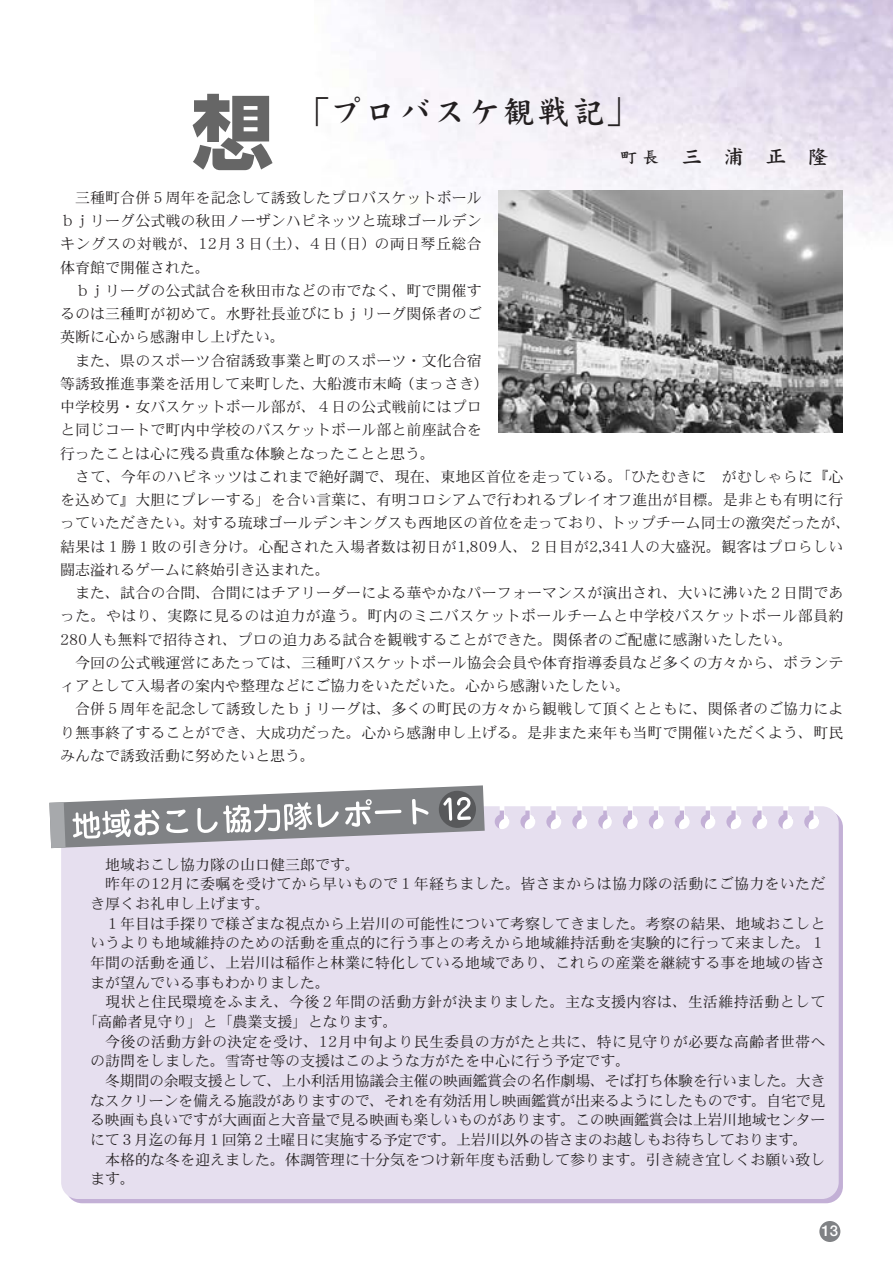
<style>
.page{position:relative;width:893px;height:1263px;background:#fff}
.page>*{position:absolute;margin:0;border:0;box-sizing:border-box;transform-origin:0 0}
.t1{font:700 81.75px "Shin Go";color:#666}
.t2{font:600 34.5px "DFP Kai Sho CID";letter-spacing:.06em;color:#231f20;scale:.95 1}
.t3{font:600 21px "DFP Kai Sho CID";color:#231f20}
.t4{font:15px/23.2px "DFPHS Mincho CID W3";color:#231f20;text-align:justify}
.t5{font:15px "DFPHS Mincho CID W3";letter-spacing:-.02em;color:#231f20}
.t6{font:15px "DFPHS Mincho CID W3";letter-spacing:-.025em;color:#231f20}
.t7{font:15px "DFPHS Mincho CID W3";letter-spacing:.02em;color:#231f20}
.t8{font:700 15px "Futo Go B101";color:#fff}
.s1{font-size:16.5px}
</style>
<div class="page">
<div style="left:61px;top:806px;width:777px;height:393px;background:#e6dfef"></div>
<div style="left:819px;top:1221px;width:21px;height:21px;background:#808285;border-radius:50%"></div>
<svg style="left:49px;top:785px;width:435px;height:63px"></svg>
<img style="left:498px;top:191px;width:345px;height:241px">
<h1 class="t1" style="left:192px;top:102px;width:83px">想</h1>
<h2 class="t2" style="left:296px;top:98px;width:363px">「プロバスケ観戦記」</h2>
<h3 class="t3" style="left:620px;top:148px;width:209px"><span class="s1">町長</span> 三　浦　正　隆</h3>
<p class="t4" style="left:60px;top:188px;width:423px;text-indent:15px">三種町合併５周年を記念して誘致したプロバスケットボールｂｊリーグ公式戦の秋田ノーザンハピネッツと琉球ゴールデンキングスの対戦が、12月３日（土）、４日（日）の両日琴丘総合体育館で開催された。</p>
<p class="t4" style="left:60px;top:281px;width:423px;text-indent:15px">ｂｊリーグの公式試合を秋田市などの市でなく、町で開催するのは三種町が初めて。水野社長並びにｂｊリーグ関係者のご英断に心から感謝申し上げたい。</p>
<p class="t4" style="left:60px;top:350px;width:430px;text-align:left;text-indent:15px">また、県のスポーツ合宿誘致事業と町のスポーツ・文化合宿等誘致推進事業を活用して来町した、大船渡市末崎（まっさき）中学校男・女バスケットボール部が、４日の公式戦前にはプロと同じコートで町内中学校のバスケットボール部と前座試合を行ったことは心に残る貴重な体験となったことと思う。</p>
<p class="t4" style="left:60px;top:467px;width:792px;text-align:left;text-indent:15px">さて、今年のハピネッツはこれまで絶好調で、現在、東地区首位を走っている。「ひたむきに　がむしゃらに『心を込めて』大胆にプレーする」を合い言葉に、有明コロシアムで行われるプレイオフ進出が目標。是非とも有明に行っていただきたい。対する琉球ゴールデンキングスも西地区の首位を走っており、トップチーム同士の激突だったが、結果は１勝１敗の引き分け。心配された入場者数は初日が1,809人、２日目が2,341人の大盛況。観客はプロらしい闘志溢れるゲームに終始引き込まれた。</p>
<p class="t4" style="left:60px;top:583px;width:784px;text-indent:15px">また、試合の合間、合間にはチアリーダーによる華やかなパーフォーマンスが演出され、大いに沸いた２日間であった。やはり、実際に見るのは迫力が違う。町内のミニバスケットボールチームと中学校バスケットボール部員約280人も無料で招待され、プロの迫力ある試合を観戦することができた。関係者のご配慮に感謝いたしたい。</p>
<p class="t4" style="left:60px;top:653px;width:784px;text-indent:15px">今回の公式戦運営にあたっては、三種町バスケットボール協会会員や体育指導委員など多くの方々から、ボランティアとして入場者の案内や整理などにご協力をいただいた。心から感謝いたしたい。</p>
<p class="t4" style="left:60px;top:699px;width:784px;text-indent:15px">合併５周年を記念して誘致したｂｊリーグは、多くの町民の方々から観戦して頂くとともに、関係者のご協力により無事終了することができ、大成功だった。心から感謝申し上げる。是非また来年も当町で開催いただくよう、町民みんなで誘致活動に努めたいと思う。</p>
<p class="t4" style="left:105px;top:855px;width:256px">地域おこし協力隊の山口健三郎です。</p>
<p class="t4" style="left:105px;top:874px;width:721px">昨年の12月に委嘱を受けてから早いもので１年経ちました。皆さまからは協力隊の活動にご協力をいただ</p>
<p class="t4" style="left:90px;top:894px;width:181px">き厚くお礼申し上げます。</p>
<p class="t4" style="left:105px;top:914px;width:721px">１年目は手探りで様ざまな視点から上岩川の可能性について考察してきました。考察の結果、地域おこしと</p>
<p class="t4" style="left:90px;top:933px;width:736px">いうよりも地域維持のための活動を重点的に行う事との考えから地域維持活動を実験的に行って来ました。１</p>
<p class="t4" style="left:90px;top:953px;width:736px">年間の活動を通じ、上岩川は稲作と林業に特化している地域であり、これらの産業を継続する事を地域の皆さ</p>
<p class="t4" style="left:90px;top:972px;width:241px">まが望んでいる事もわかりました。</p>
<p class="t7" style="left:105px;top:996px;width:721px">現状と住民環境をふまえ、今後２年間の活動方針が決まりました。主な支援内容は、生活維持活動として</p>
<p class="t4" style="left:82px;top:1012px;width:316px">「高齢者見守り」と「農業支援」となります。</p>
<p class="t4" style="left:105px;top:1031px;width:721px">今後の活動方針の決定を受け、12月中旬より民生委員の方がたと共に、特に見守りが必要な高齢者世帯へ</p>
<p class="t4" style="left:90px;top:1051px;width:541px">の訪問をしました。雪寄せ等の支援はこのような方がたを中心に行う予定です。</p>
<p class="t5" style="left:105px;top:1075px;width:721px">冬期間の余暇支援として、上小利活用協議会主催の映画鑑賞会の名作劇場、そば打ち体験を行いました。大き</p>
<p class="t5" style="left:90px;top:1094px;width:737px">なスクリーンを備える施設がありますので、それを有効活用し映画鑑賞が出来るようにしたものです。自宅で見</p>
<p class="t5" style="left:90px;top:1114px;width:737px">る映画も良いですが大画面と大音量で見る映画も楽しいものがあります。この映画鑑賞会は上岩川地域センター</p>
<p class="t6" style="left:90px;top:1134px;width:719px">にて３月迄の毎月１回第２土曜日に実施する予定です。上岩川以外の皆さまのお越しもお待ちしております。</p>
<p class="t4" style="left:105px;top:1149px;width:721px">本格的な冬を迎えました。体調管理に十分気をつけ新年度も活動して参ります。引き続き宜しくお願い致し</p>
<p class="t4" style="left:90px;top:1169px;width:46px">ます。</p>
<p class="t8" style="left:821px;top:1225px;width:18px">13</p>
</div>
